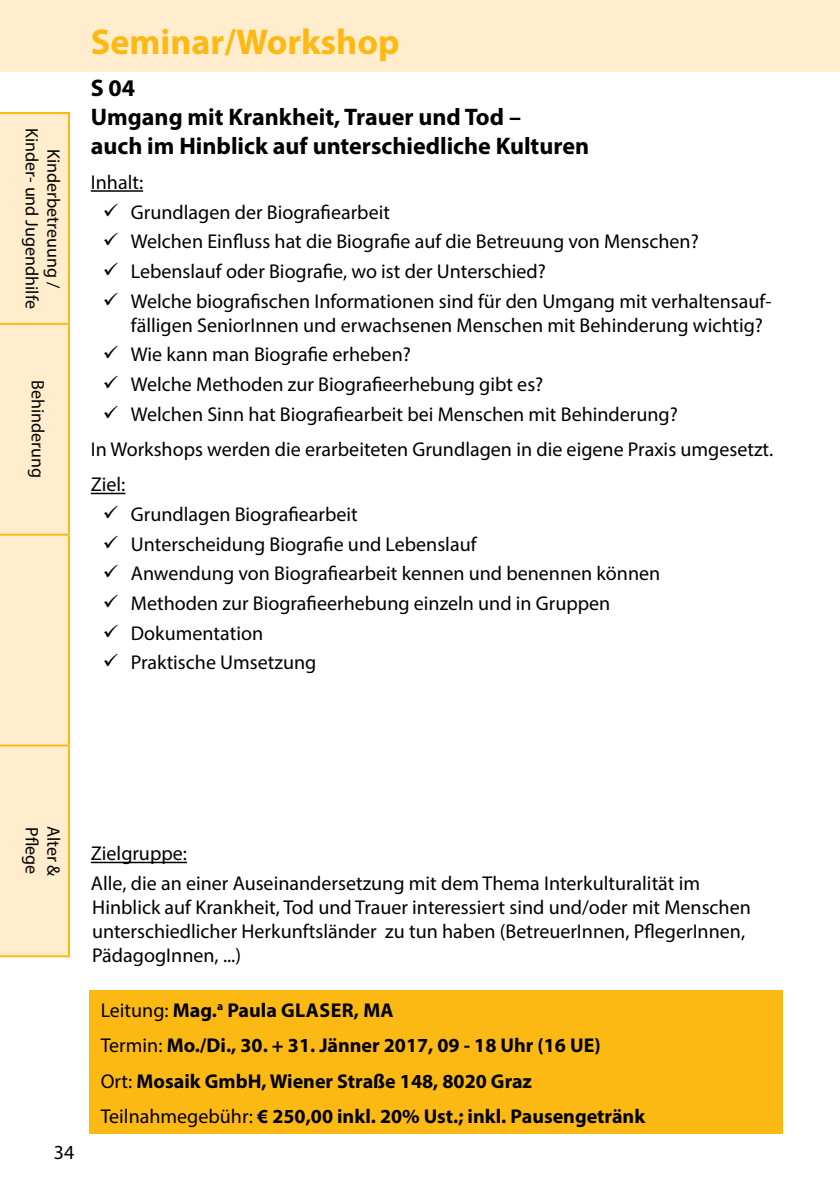
<style>
.page{position:relative;width:840px;height:1191px;background:#fff}
.page>*{position:absolute;margin:0;border:0;box-sizing:border-box;transform-origin:0 0}
.t1{font:700 36px "Myriad Pro";color:#fdb913}
.t2{font:700 24px/28.8px "Myriad Pro";color:#000}
.t3{font:20px/29.6px "Myriad Pro";color:#000}
.t4{font:700 20px/35.4px "Myriad Pro";color:#000}
.t5{font:18px/21.6px "Myriad Pro";color:#000;text-align:center}
.s1{font-weight:400}
</style>
<div class="page">
<div style="left:89px;top:990px;width:693px;height:144px;background:#fdb913"></div>
<hr style="left:91px;top:190px;width:52px;height:2px;background:#000">
<hr style="left:91px;top:493px;width:34px;height:1px;background:#000">
<hr style="left:91px;top:861px;width:96px;height:2px;background:#000">
<div style="left:0;top:114px;width:68px;height:841px;background:#ffedce"></div>
<hr style="left:0;top:112px;width:70px;height:2px;background:#fdb913">
<hr style="left:68px;top:114px;width:2px;height:209px;background:#fdb913">
<hr style="left:68px;top:325px;width:2px;height:208px;background:#fdb913">
<hr style="left:68px;top:535px;width:2px;height:209px;background:#fdb913">
<hr style="left:68px;top:746px;width:2px;height:209px;background:#fdb913">
<hr style="left:0;top:323px;width:70px;height:2px;background:#fdb913">
<hr style="left:0;top:533px;width:70px;height:2px;background:#fdb913">
<hr style="left:0;top:744px;width:70px;height:2px;background:#fdb913">
<hr style="left:0;top:955px;width:70px;height:2px;background:#fdb913">
<hr style="left:839px;top:0;width:1px;height:72px;background:#ffedce">
<div style="left:0;top:0;width:839px;height:72px;background:#ffedce"></div>
<p class="t5" style="left:65px;top:128px;width:182px;rotate:90deg">Kinderbetreuung /<br>Kinder- und Jugendhilfe</p>
<p class="t5" style="left:49px;top:380px;width:100px;rotate:90deg">Behinderung</p>
<h1 class="t1" style="left:91px;top:18px;width:310px">Seminar/Workshop</h1>
<p class="t2" style="left:91px;top:73px;width:499px">S 04<br>Umgang mit Krankheit, Trauer und Tod –<br>auch im Hinblick auf unterschiedliche Kulturen</p>
<p class="t3" style="left:131px;top:167px;width:641px;text-indent:-40px">Inhalt:<br>Grundlagen der Biografiearbeit<br>Welchen Einfluss hat die Biografie auf die Betreuung von Menschen?<br>Lebenslauf oder Biografie, wo ist der Unterschied?<br>Welche biografischen Informationen sind für den Umgang mit verhaltensauf-</p>
<p class="t3" style="left:131px;top:310px;width:633px">fälligen SeniorInnen und erwachsenen Menschen mit Behinderung wichtig?<br>Wie kann man Biografie erheben?<br>Welche Methoden zur Biografieerhebung gibt es?<br>Welchen Sinn hat Biografiearbeit bei Menschen mit Behinderung?</p>
<p class="t3" style="left:91px;top:431px;width:683px;line-height:35.4px">In Workshops werden die erarbeiteten Grundlagen in die eigene Praxis umgesetzt.<br>Ziel:</p>
<p class="t3" style="left:131px;top:499px;width:530px">Grundlagen Biografiearbeit<br>Unterscheidung Biografie und Lebenslauf<br>Anwendung von Biografiearbeit kennen und benennen können Methoden zur Biografieerhebung einzeln und in Gruppen Dokumentation<br>Praktische Umsetzung</p>
<p class="t5" style="left:43px;top:827px;width:49px;rotate:90deg">Pflege</p>
<p class="t5" style="left:65px;top:825px;width:52px;rotate:90deg">Alter &amp;</p>
<p class="t3" style="left:54px;top:1137px;width:22px">34</p>
<p class="t3" style="left:91px;top:838px;width:610px">Zielgruppe:<br>Alle, die an einer Auseinandersetzung mit dem Thema Interkulturalität im</p>
<p class="t3" style="left:92px;top:895px;width:660px;line-height:24px">Hinblick auf Krankheit, Tod und Trauer interessiert sind und/oder mit Menschen unterschiedlicher Herkunftsländer zu tun haben (BetreuerInnen, PflegerInnen,<br>PädagogInnen, ...)</p>
<p class="t4" style="left:101px;top:991px;width:207px"><span class="s1">Leitung:</span> Mag.<sup>a</sup> Paula Glaser</p>
<p class="t4" style="left:101px;top:991px;width:545px;text-indent:253px">, MA<br><span class="s1">Termin:</span> Mo./Di., 30. + 31. Jänner 2017, 09 - 18 Uhr (16 UE)<br><span class="s1">Ort:</span> Mosaik GmbH, Wiener Straße 148, 8020 Graz <span class="s1">Teilnahmegebühr:</span> € 250,00 inkl. 20% Ust.; inkl. Pausengetränk</p>
</div>
